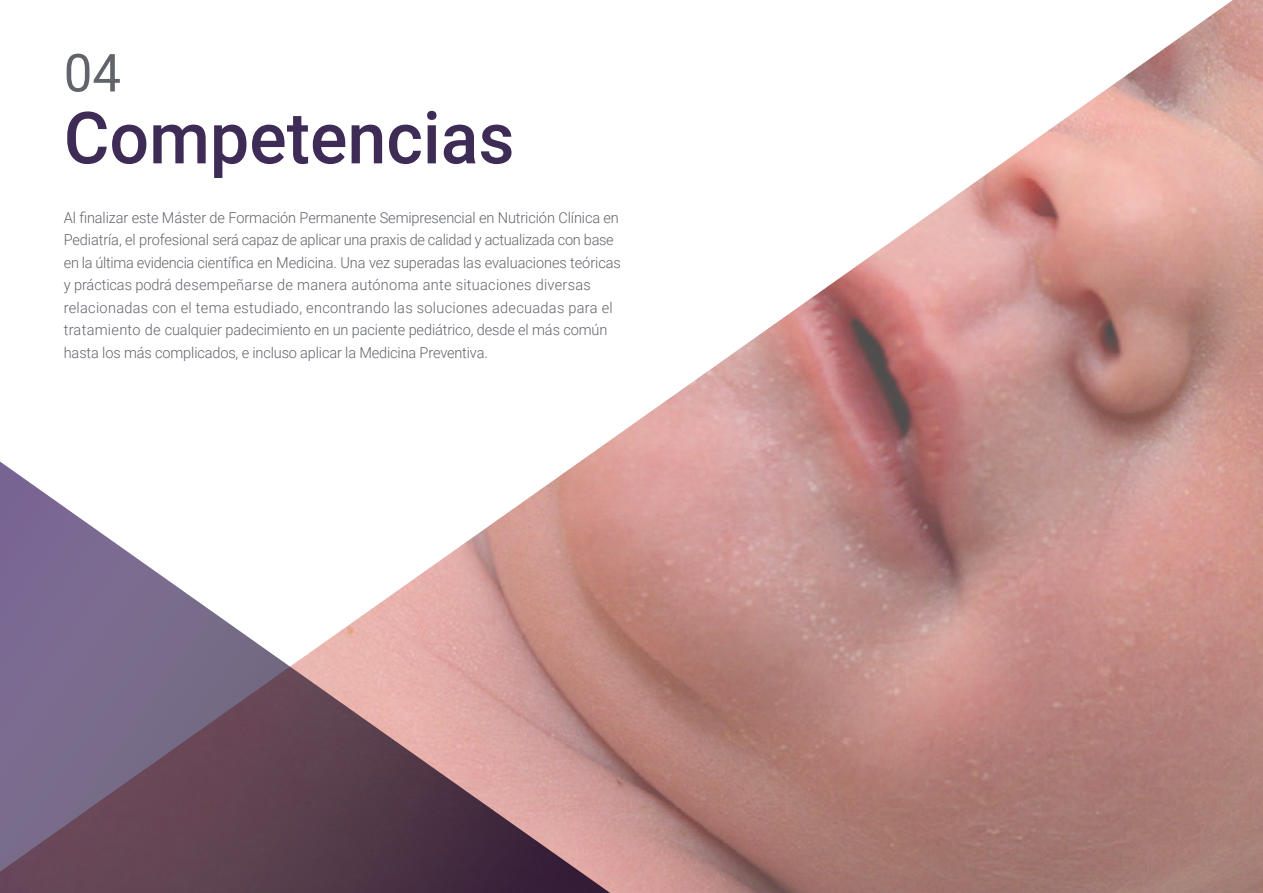
<style>
.page{position:relative;width:1263px;height:893px;background:#fff}
.page>*{position:absolute;margin:0;border:0;box-sizing:border-box;transform-origin:0 0}
.t1{font:500 72px "Roboto";color:#3e2b56}
.t2{font:52.5px "Roboto";color:#61646a}
.t3{font:300 15px/22.5px "Roboto";letter-spacing:-.005em;color:#61646a}
</style>
<div class="page">
<img style="left:602px;top:0;width:661px;height:893px">
<svg style="left:0;top:446px;width:640px;height:447px"></svg>
<h2 class="t2" style="left:64px;top:36px;width:59px">04</h2>
<h1 class="t1" style="left:64px;top:87px;width:452px">Competencias</h1>
<p class="t3" style="left:64px;top:206px;width:559px">Al finalizar este Máster de Formación Permanente Semipresencial en Nutrición Clínica en Pediatría, el profesional será capaz de aplicar una praxis de calidad y actualizada con base en la última evidencia científica en Medicina. Una vez superadas las evaluaciones teóricas y prácticas podrá desempeñarse de manera autónoma ante situaciones diversas relacionadas con el tema estudiado, encontrando las soluciones adecuadas para el tratamiento de cualquier padecimiento en un paciente pediátrico, desde el más común hasta los más complicados, e incluso aplicar la Medicina Preventiva.</p>
</div>
